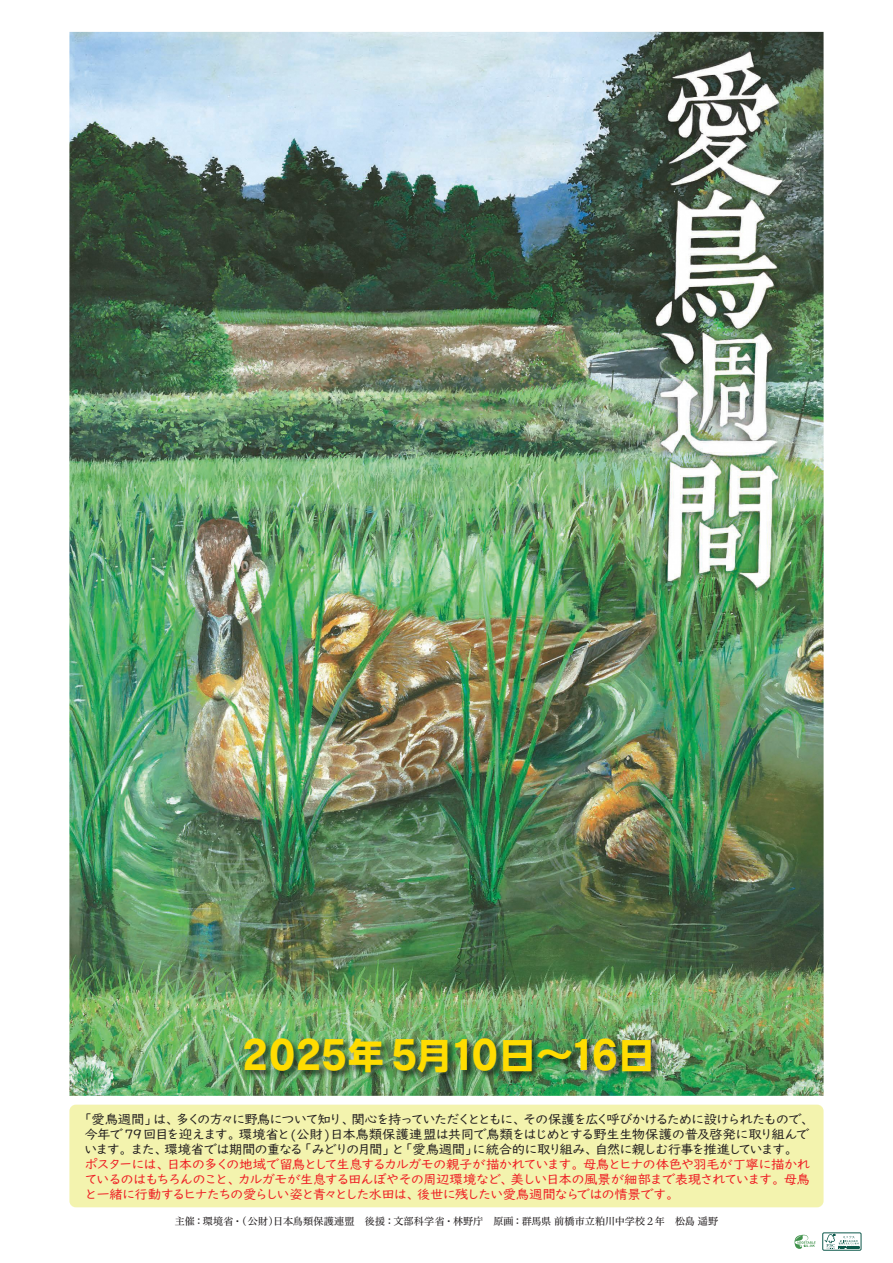
<style>
.page{position:relative;width:893px;height:1263px;background:#fff}
.page>*{position:absolute;margin:0;border:0;box-sizing:border-box;transform-origin:0 0}
.t1{font:41.7px "Cezanne Pro B";letter-spacing:-.02em;color:#ffdc01}
.t2{font:12.83px/15px "UD Digi Kyokasho Pro";letter-spacing:-.09em;color:#231f20;scale:1.05 1}
.t3{font:12.83px/15px "UD Digi Kyokasho Pro";letter-spacing:-.1em;color:#ee1d23;text-align:justify;scale:1.05 1}
.t4{font:10.12px "Hiragino UD Serif Std N W4";letter-spacing:.01em;color:#231f20}
.s1{font-family:"UD Shin Go Pro";font-weight:700;font-size:35.47px}
</style>
<div class="page">
<div style="left:69px;top:1105px;width:754px;height:102px;background:#f3f3ae;border-radius:6px"></div>
<svg style="left:794px;top:1235px;width:22px;height:14px"></svg>
<div style="left:822px;top:1233px;width:39px;height:17px;border:1px solid #0d584b"></div>
<svg style="left:824px;top:1234px;width:35px;height:15px"></svg>
<img style="left:69px;top:32px;width:754px;height:1064px">
<img style="left:240px;top:1031px;width:422px;height:64px">
<h1 class="t1" style="left:242px;top:1028px;width:414px">2025<span class="s1">年</span> 5<span class="s1">月</span>10<span class="s1">日</span>～16<span class="s1">日</span></h1>
<p class="t2" style="left:84px;top:1111px;width:697px;text-indent:-6px">「愛鳥週間」は、多くの方々に野鳥について知り、関心を持っていただくとともに、その保護を広く呼びかけるために設けられたもので、今年で 79回目を迎えます。環境省と(公財)日本鳥類保護連盟は共同で鳥類をはじめとする野生生物保護の普及啓発に取り組んでいます。また、環境省では期間の重なる「みどりの月間」と「愛鳥週間」に統合的に取り組み、自然に親しむ行事を推進しています。</p>
<p class="t3" style="left:84px;top:1156px;width:693px">ポスターには、日本の多くの地域で留鳥として生息するカルガモの親子が描かれています。母鳥とヒナの体色や羽毛が丁寧に描かれているのはもちろんのこと、カルガモが生息する田んぼやその周辺環境など、美しい日本の風景が細部まで表現されています。母鳥と一緒に行動するヒナたちの愛らしい姿と青々とした水田は、後世に残したい愛鳥週間ならではの情景です。</p>
<p class="t4" style="left:175px;top:1213px;width:545px">主催：環境省・(公財)日本鳥類保護連盟　後援：文部科学省・林野庁　原画：群馬県 前橋市立粕川中学校 2 年　松島 遥野</p>
</div>
